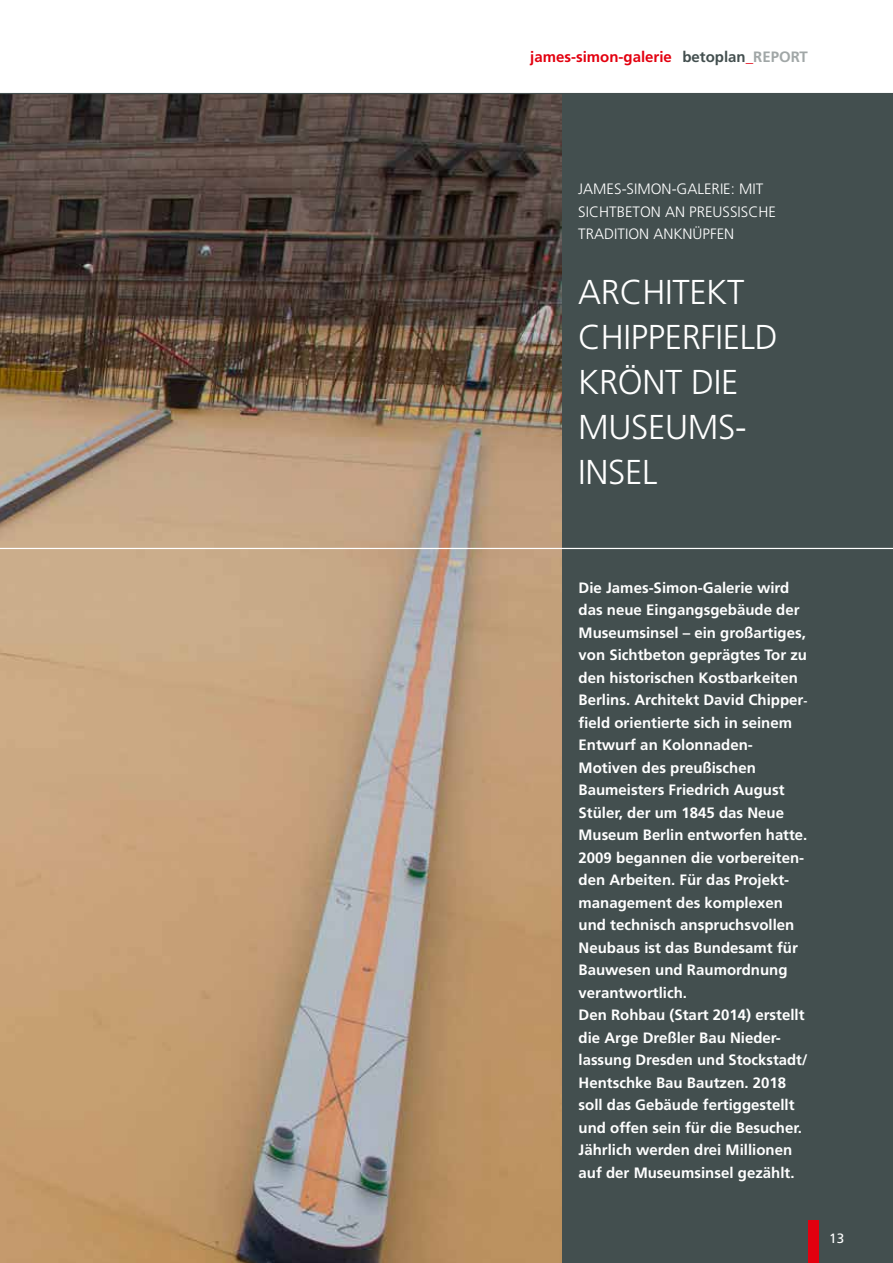
<style>
.page{position:relative;width:893px;height:1263px;background:#fff}
.page>*{position:absolute;margin:0;border:0;box-sizing:border-box;transform-origin:0 0}
.t1{font:300 34.5px/45px "Frutiger LT Pro";letter-spacing:-.01em;color:#fff}
.t2{font:700 15px/22.5px "Frutiger LT Pro";color:#fff}
.t3{font:300 15px/22.5px "Frutiger LT Pro";color:#fff}
.t4{font:700 15px "Frutiger LT Pro";color:#e3000f}
.t5{font:700 15px "Frutiger LT Pro";color:#434f4f}
.t6{font:13.5px "Frutiger LT Pro";color:#fff}
.s1{color:#e3000f}
.s2{color:#a1a7a7}
</style>
<div class="page">
<div style="left:0;top:94px;width:893px;height:1169px;background:#434f4f"></div>
<div style="left:808px;top:1220px;width:11px;height:43px;background:#e3000f"></div>
<img style="left:0;top:94px;width:561px;height:1169px">
<hr style="left:0;top:548px;width:893px;height:1px;background:#fff">
<hr style="left:0;top:93px;width:893px;height:1px;background:#434f4f">
<p class="t4" style="left:530px;top:48px;width:143px">james-simon-galerie</p>
<p class="t5" style="left:682px;top:48px;width:127px">betoplan<span class="s1">_</span><span class="s2">Report</span></p>
<p class="t3" style="left:578px;top:178px;width:199px">JAMES-SIMON-GALERIE: M IT<br>SIC HTBETON AN PREUSSISC HE<br>TRAD</p>
<p class="t3" style="left:614px;top:223px;width:122px">ITION ANKNÜPFEN</p>
<h1 class="t1" style="left:578px;top:269px;width:179px">ARC HITEKT<br>CHIPPERFIELD<br>KRÖ</h1>
<h1 class="t1" style="left:578px;top:359px;width:170px;text-indent:64px">NT DIE<br>MUSEUMS-<br>INSEL</h1>
<p class="t2" style="left:579px;top:576px;width:231px">Die James-Simon-Galerie wird das neue Eingangsgebäude der<br>Museumsinsel – ein großartiges, von Sichtbeton geprägtes Tor zu den historischen Kostbarkeiten<br>Berlins. Architekt David Chipper&shy;field orientierte sich in seinem<br>Entwurf an Kolonnaden-<br>Motiven des preußischen<br>Baumeisters Friedrich August<br>Stüler, der um 1845 das Neue<br>Museum Berlin entworfen hatte.<br>2009 begannen die vorbereiten&shy;den Arbeiten. Für das Projekt&shy;management des komplexen und technisch anspruchsvollen<br>Neubaus ist das Bundesamt für<br>Bauwesen und Raumordnung verantwortlich.<br>Den Rohbau (Start 2014) erstellt die Arge Dreßler Bau Nieder&shy;lassung Dresden und Stockstadt/<br>Hentschke Bau Bautzen. 2018 soll das Gebäude fertiggestellt und offen sein für die Besucher.<br>Jährlich werden drei Millionen auf der Museumsinsel gezählt.</p>
<p class="t6" style="left:829px;top:1231px;width:17px">13</p>
</div>
